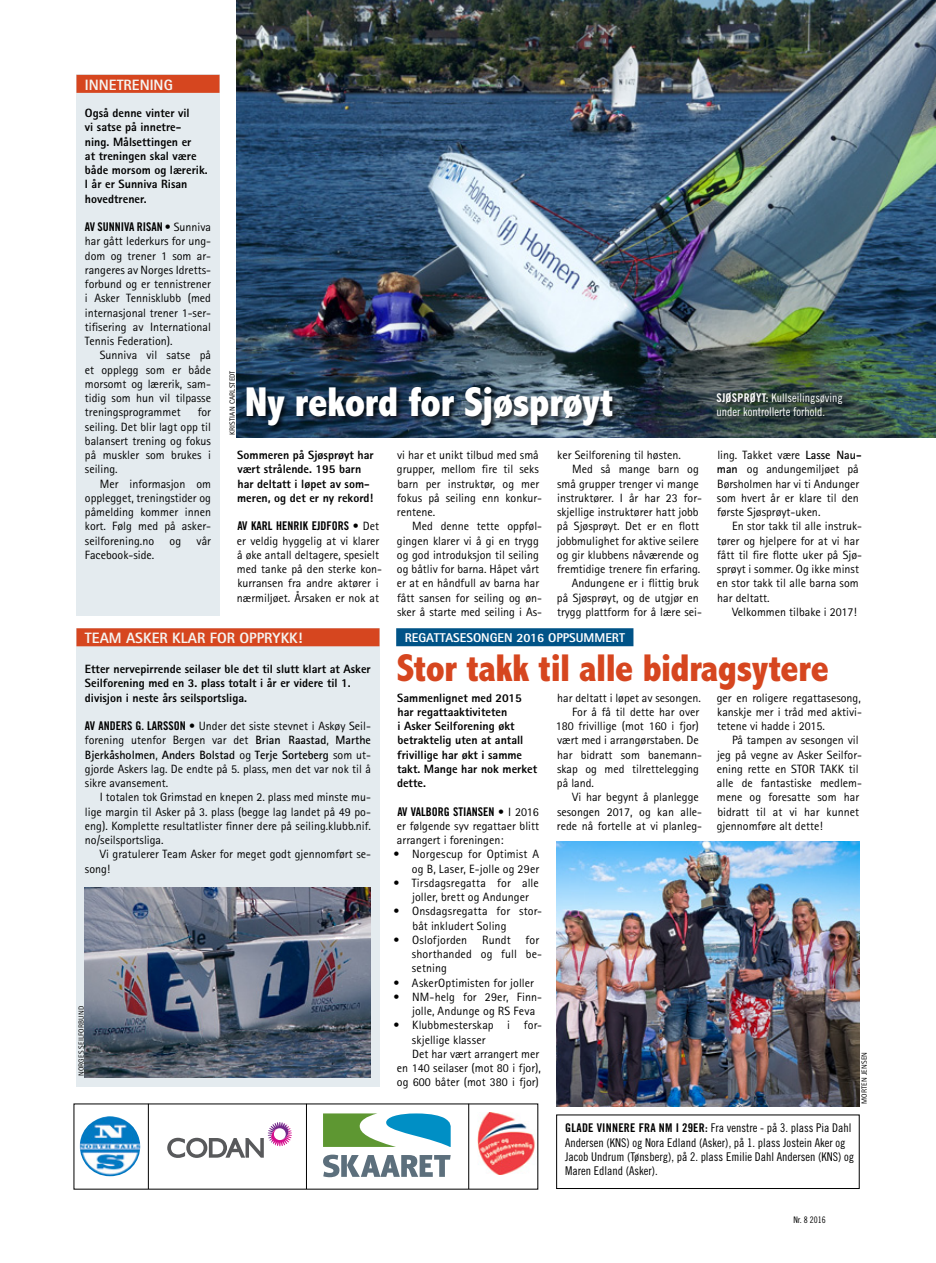
<style>
.page{position:relative;width:936px;height:1263px;background:#fff}
.page>*{position:absolute;margin:0;border:0;box-sizing:border-box;transform-origin:0 0}
.Tittel_Asker_28_pt_B{font:800 condensed 42px "Abadi MT Std";letter-spacing:-.01em;color:#fff}
.Tittel_Asker_26_pt_R{font:800 condensed 39px "Abadi MT Std";letter-spacing:-.015em;color:#d6461f}
.Bokstittel_Asker{font:800 15px "Rotis Sans Serif Std";color:#f5f4f1}
.A-Stikktittel_negati{font:800 12.75px "Rotis Sans Serif Std";color:#fff}
.Brødtekst_m_innrykk{font:12px/14.2px "Rotis Sans Serif Std";color:#000}
.Brødtekst_innledning{font:12px/14.2px "Rotis Sans Serif Std";color:#000}
.Ingress{font:800 12px/14.2px "Rotis Sans Serif Std";color:#000}
.Bildetekst_8_9_5{font:12px/14.2px "Trade Gothic LT Std Cn 18";color:#000}
.Bildetekst_8_9_5-2{font:12px/14.2px "Trade Gothic LT Std Cn 18";color:#fff}
.t1{font:9px "Trade Gothic LT Std Cn 18";color:#000}
.Foto_byline{font:7.5px "Rotis Sans Serif Std";letter-spacing:.02em;color:#000}
.s1{font-family:"Trade Gothic LT Std Bd Cn 20"}
.s2{font-weight:700}
</style>
<div class="page">
<img style="left:80px;top:1116px;width:61px;height:60px">
<hr style="left:306px;top:1104px;width:1px;height:85px;background:#000">
<hr style="left:468px;top:1104px;width:1px;height:85px;background:#000">
<hr style="left:148px;top:1104px;width:1px;height:85px;background:#000">
<img style="left:477px;top:1112px;width:60px;height:62px">
<svg style="left:167px;top:1122px;width:125px;height:36px"></svg>
<svg style="left:323px;top:1154px;width:127px;height:23px"></svg>
<svg style="left:323px;top:1113px;width:127px;height:34px"></svg>
<img style="left:236px;top:0;width:699px;height:438px">
<div style="left:245px;top:386px;width:375px;height:47px;background:#000;opacity:.75"></div>
<div style="left:715px;top:391px;width:134px;height:33px;background:#000;opacity:.75"></div>
<div style="left:76px;top:628px;width:303px;height:459px;background:#e4ebef"></div>
<div style="left:76px;top:628px;width:303px;height:18px;background:#d6461f"></div>
<img style="left:85px;top:888px;width:286px;height:190px">
<div style="left:76px;top:75px;width:143px;height:541px;background:#e4ebef"></div>
<div style="left:76px;top:75px;width:143px;height:18px;background:#d6461f"></div>
<img style="left:556px;top:841px;width:303px;height:265px">
<div style="left:556px;top:1115px;width:303px;height:74px;border:1px solid #000"></div>
<div style="left:396px;top:628px;width:237px;height:18px;background:#005387"></div>
<p class="Bokstittel_Asker" style="left:85px;top:75px;width:89px">INNETRENING</p>
<p class="Ingress" style="left:85px;top:106px;width:124px">Også denne vinter vil<br>vi satse på innetre&shy;ning. Målsettingen er<br>at treningen skal være både morsom og lærerik.<br>I år er Sunniva Risan hovedtrener.</p>
<p class="Brødtekst_innledning" style="left:85px;top:220px;width:127px;text-align:justify"><span class="s1">AV SUNNIVA RISAN •</span> Sunniva har gått lederkurs for ung&shy;dom og trener 1 som ar&shy;rangeres av Norges Idretts&shy;forbund og er tennistrener i Asker Tennisklubb (med internasjonal trener 1-ser&shy;tifisering av International Tennis Federation).</p>
<p class="Brødtekst_m_innrykk" style="left:85px;top:348px;width:127px;text-align:justify;text-indent:15px">Sunniva vil satse på et opplegg som er både morsomt og lærerik, sam&shy;tidig som hun vil tilpasse treningsprogrammet</p>
<p class="Brødtekst_m_innrykk" style="left:85px;top:405px;width:127px;text-align:justify;text-indent:113px">for seiling. Det blir lagt opp til balansert trening og fokus på muskler som brukes i seiling.</p>
<p class="Brødtekst_m_innrykk" style="left:85px;top:476px;width:127px;text-align:justify;text-indent:15px">Mer informasjon om opplegget, treningstider og påmelding kommer innen kort. Følg med på asker&shy;seilforening.no</p>
<p class="Brødtekst_m_innrykk" style="left:169px;top:533px;width:13px">og</p>
<p class="Brødtekst_m_innrykk" style="left:196px;top:533px;width:16px">vår</p>
<p class="Brødtekst_m_innrykk" style="left:85px;top:548px;width:71px">Facebook-side.</p>
<p class="Foto_byline" style="left:228px;top:435px;width:66px;rotate:-90deg">KRISTIAN CARLSTEDT</p>
<p class="Tittel_Asker_28_pt_B" style="left:245px;top:379px;width:370px">Ny rekord for Sjøsprøyt</p>
<p class="Bildetekst_8_9_5-2" style="left:716px;top:391px;width:128px"><span class="s1">SJØSPRØYT:</span> Kullseilingsøving under kontrollerte forhold.</p>
<p class="Ingress" style="left:237px;top:448px;width:138px">Sommeren på Sjøsprøyt har vært strålende. 195 barn har deltatt i løpet av som&shy;meren, og det er ny rekord!</p>
<p class="Brødtekst_innledning" style="left:237px;top:519px;width:147px"><span class="s1">AV KARL HENRIK EJDFORS •</span> Det er veldig hyggelig at vi klarer å øke antall deltagere, spesielt med tanke på den sterke kon&shy;kurransen fra andre aktører i nærmiljøet. Årsaken er nok at</p>
<p class="Brødtekst_innledning" style="left:397px;top:448px;width:147px">vi har et unikt tilbud med små grupper, mellom fire til seks barn per instruktør, og mer fokus på seiling enn konkur&shy;rentene.</p>
<p class="Brødtekst_m_innrykk" style="left:397px;top:519px;width:147px;text-indent:15px">Med denne tette oppføl&shy;gingen klarer vi å gi en trygg og god introduksjon til seiling og båtliv for barna. Håpet vårt er at en håndfull av barna har fått sansen for seiling og øn&shy;sker å starte med seiling i As-</p>
<p class="Brødtekst_m_innrykk" style="left:557px;top:448px;width:125px">ker Seilforening til høsten.</p>
<p class="Brødtekst_m_innrykk" style="left:557px;top:462px;width:147px;text-indent:15px">Med så mange barn og små grupper trenger vi mange instruktører. I år har 23 for&shy;skjellige instruktører hatt jobb på Sjøsprøyt. Det er en flott jobbmulighet for aktive seilere og gir klubbens nåværende og fremtidige trenere fin erfaring.</p>
<p class="Brødtekst_m_innrykk" style="left:557px;top:576px;width:147px;text-indent:15px">Andungene er i flittig bruk på Sjøsprøyt, og de utgjør en trygg plattform for å lære sei-</p>
<p class="Brødtekst_m_innrykk" style="left:717px;top:448px;width:146px">ling. Takket være <span class="s2">Lasse Nau&shy;man</span> og andungemiljøet på<br>Børsholmen har vi ti Andunger som hvert år er klare til den første Sjøsprøyt-uken.</p>
<p class="Brødtekst_m_innrykk" style="left:716px;top:519px;width:147px;text-indent:15px">En stor takk til alle instruk&shy;tører og hjelpere for at vi har fått til fire flotte uker på Sjø&shy;sprøyt i sommer. Og ikke minst en stor takk til alle barna som har deltatt.</p>
<p class="Brødtekst_m_innrykk" style="left:732px;top:605px;width:126px">Velkommen tilbake i 2017!</p>
<p class="Bokstittel_Asker" style="left:85px;top:628px;width:219px">TEAM ASKER KLAR FOR OPPRYKK!</p>
<p class="Ingress" style="left:85px;top:662px;width:287px">Etter nervepirrende seilaser ble det til slutt klart at Asker<br>Seilforening med en 3. plass totalt i år er videre til 1. divisjon i neste års seilsportsliga.</p>
<p class="Brødtekst_innledning" style="left:85px;top:719px;width:287px;text-align:justify"><span class="s1">AV ANDERS G. LARSSON •</span> Under det siste stevnet i Askøy Seil&shy;forening utenfor Bergen var det <span class="s2">Brian Raastad</span>, <span class="s2">Marthe Bjerkåsholmen</span>, <span class="s2">Anders Bolstad</span> og <span class="s2">Terje Sorteberg</span> som ut&shy;gjorde Askers lag. De endte på 5. plass, men det var nok til å sikre avansement.</p>
<p class="Brødtekst_m_innrykk" style="left:85px;top:790px;width:287px;text-align:justify;text-indent:15px">I totalen tok Grimstad en knepen 2. plass med minste mu&shy;lige margin til Asker på 3. plass (begge lag landet på 49 po&shy;eng). Komplette resultatlister finner dere på seiling.klubb.nif. no/seilsportsliga.</p>
<p class="Brødtekst_m_innrykk" style="left:85px;top:847px;width:287px;text-indent:15px">Vi gratulerer Team Asker for meget godt gjennomført se&shy;song!</p>
<p class="Foto_byline" style="left:77px;top:1076px;width:72px;rotate:-90deg">NORGES SEILFORBUND</p>
<p class="A-Stikktittel_negati" style="left:404px;top:629px;width:222px">REGATTASESONGEN 2016 OPPSUMMERT</p>
<p class="Tittel_Asker_26_pt_R" style="left:397px;top:646px;width:433px">Stor takk til alle bidragsytere</p>
<p class="Ingress" style="left:397px;top:690px;width:142px">Sammenlignet med 2015 har regattaaktiviteten<br>i Asker Seilforening økt betraktelig uten at antall frivillige har økt i samme takt. Mange har nok merket dette.</p>
<p class="Brødtekst_innledning" style="left:397px;top:804px;width:144px;text-align:justify"><span class="s1">AV VALBORG STIANSEN •</span> I 2016 er følgende syv regattaer blitt arrangert i foreningen:</p>
<p class="Brødtekst_innledning" style="left:393px;top:847px;width:147px;text-align:right">• Norgescup for Optimist A og B, Laser, E-jolle og 29er</p>
<p class="Brødtekst_innledning" style="left:412px;top:875px;width:128px;text-indent:-18px">• Tirsdagsregatta for alle joller, brett og Andunger</p>
<p class="Brødtekst_innledning" style="left:412px;top:904px;width:131px;text-indent:-19px">• Onsdagsregatta for stor&shy;båt inkludert Soling</p>
<p class="Brødtekst_innledning" style="left:412px;top:932px;width:132px;text-indent:-18px">• Oslofjorden Rundt for shorthanded og full be&shy;setning</p>
<p class="Brødtekst_innledning" style="left:393px;top:975px;width:142px">• AskerOptimisten for joller</p>
<p class="Brødtekst_innledning" style="left:412px;top:989px;width:132px;text-indent:-18px">• NM-helg for 29er, Finn&shy;jolle, Andunge og RS Feva</p>
<p class="Brødtekst_innledning" style="left:412px;top:1018px;width:132px;text-indent:-18px">• Klubbmesterskap i for&shy;skjellige klasser</p>
<p class="Brødtekst_m_innrykk" style="left:397px;top:1046px;width:145px;text-indent:15px">Det har vært arrangert mer en 140 seilaser (mot 80 i fjor), og 600 båter (mot 380 i fjor)</p>
<p class="Brødtekst_m_innrykk" style="left:557px;top:690px;width:145px">har deltatt i løpet av sesongen.</p>
<p class="Brødtekst_m_innrykk" style="left:555px;top:704px;width:148px;text-indent:16px">For å få til dette har over<br>180 frivillige (mot 160 i fjor) vært med i arrangørstaben. De har bidratt som banemann&shy;skap og med tilrettelegging på land.</p>
<p class="Brødtekst_m_innrykk" style="left:557px;top:790px;width:147px;text-indent:15px">Vi har begynt å planlegge sesongen 2017, og kan alle&shy;rede nå fortelle at vi planleg-</p>
<p class="Brødtekst_m_innrykk" style="left:716px;top:690px;width:147px;text-align:justify">ger en roligere regattasesong, kanskje mer i tråd med aktivi&shy;tetene vi hadde i 2015.</p>
<p class="Brødtekst_m_innrykk" style="left:716px;top:733px;width:147px;text-indent:15px">På tampen av sesongen vil jeg på vegne av Asker Seilfor&shy;ening rette en STOR TAKK til alle de fantastiske medlem&shy;mene og foresatte som har bidratt til at vi har kunnet gjennomføre alt dette!</p>
<p class="Foto_byline" style="left:859px;top:1104px;width:54px;rotate:-90deg">MORTEN JENSEN</p>
<p class="Bildetekst_8_9_5" style="left:565px;top:1121px;width:290px"><span class="s1">GLADE VINNERE FRA NM I 29ER:</span> Fra venstre - på 3. plass Pia Dahl Andersen (KNS) og Nora Edland (Asker), på 1. plass Jostein Aker og Jacob Undrum (Tønsberg), på 2. plass Emilie Dahl Andersen (KNS) og Maren Edland (Asker).</p>
<p class="t1" style="left:793px;top:1214px;width:34px">Nr. 8 2016</p>
</div>
